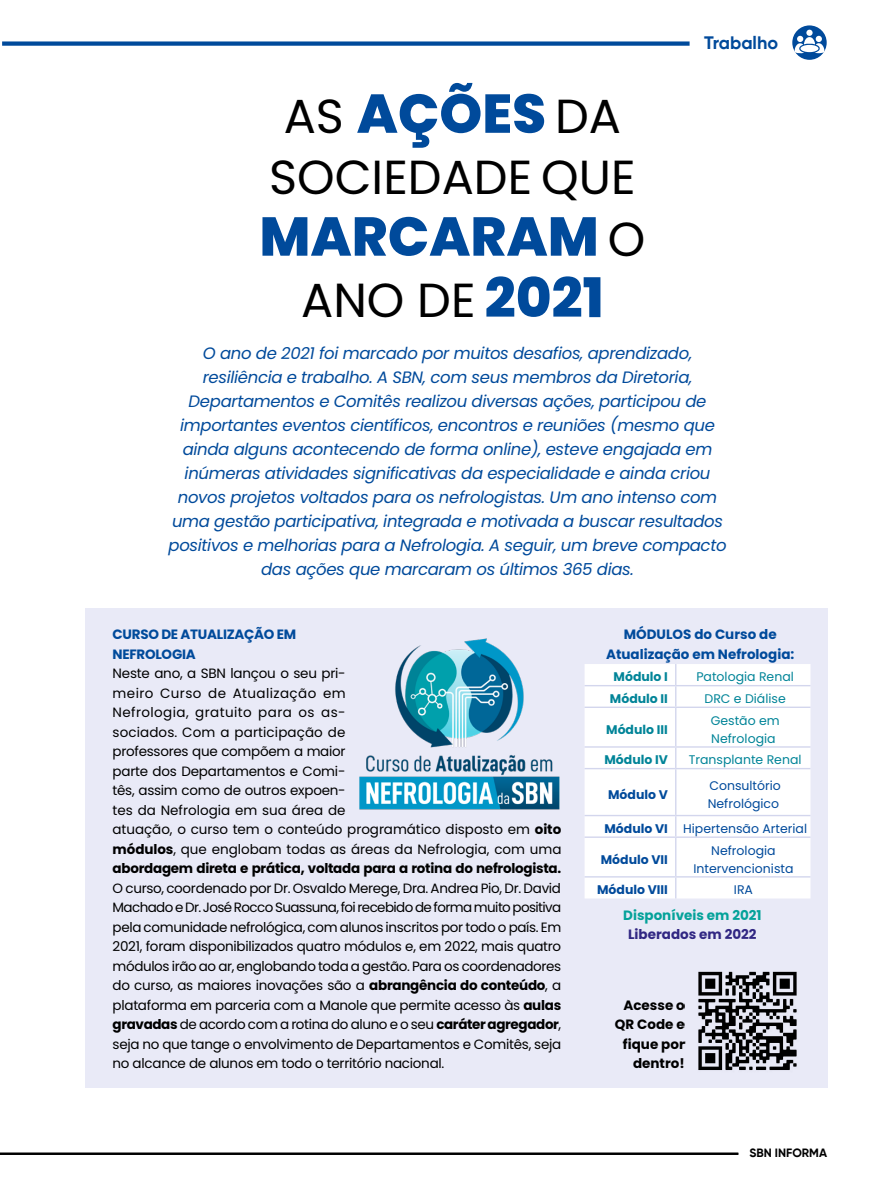
<style>
.page{position:relative;width:893px;height:1191px;background:#fff}
.page>*{position:absolute;margin:0;border:0;box-sizing:border-box;transform-origin:0 0}
.t1{font:800 54.6px "Poppins";color:#004a9b}
.t2{font:47.85px "Poppins";color:#000}
.t3{font:700 18px "Gilroy";color:#004a9b}
.t4{font:italic 16.5px/24px "Poppins";letter-spacing:-.02em;color:#004a9b;text-align:center}
.t5{font:13.5px/19.5px "Poppins";letter-spacing:-.005em;color:#000}
.t6{font:700 13.5px/19.5px "Poppins";color:#004a9b;text-align:center}
.t7{font:700 13.5px/19.5px "Poppins";letter-spacing:-.02em;color:#004a9b}
.t8{font:700 13.5px/19.5px "Poppins";color:#000;text-align:right}
.t9{font:700 13.5px "Poppins";color:#04a29a}
.t10{font:700 13.5px "Poppins";color:#312783}
.t11{font:12.45px/18px "Poppins";color:#004a9b}
.t12{font:12.45px/18px "Poppins";color:#008498}
.t13{font:700 12.45px "Poppins";color:#008498}
.t14{font:700 12.45px "Poppins";color:#004a9b}
.t15{font:700 12px "Gilroy";color:#000}
.s1{font-weight:400;font-size:47.85px;color:#000}
.s2{font-weight:800;font-size:54.6px;color:#004a9b}
.s3{font-weight:700}
</style>
<div class="page">
<hr style="left:0;top:1152px;width:738px;height:2px;background:#000">
<div style="left:85px;top:609px;width:742px;height:478px;background:#e9eaf7"></div>
<svg style="left:792px;top:25px;width:35px;height:35px"></svg>
<div style="left:2px;top:41px;width:688px;height:5px;background:#004a9b"></div>
<div style="left:806px;top:30px;width:7px;height:6px;background:#fff;border-radius:50%"></div>
<svg style="left:795px;top:36px;width:29px;height:18px"></svg>
<img style="left:359px;top:638px;width:201px;height:172px">
<div style="left:585px;top:664px;width:225px;height:234px;background:#fff"></div>
<hr style="left:585px;top:685px;width:91px;height:1px;background:#d3d6ed">
<hr style="left:676px;top:685px;width:134px;height:1px;background:#d3d6ed">
<svg style="left:675px;top:664px;width:1px;height:42px"></svg>
<hr style="left:585px;top:706px;width:91px;height:2px;background:#d3d6ed">
<hr style="left:676px;top:706px;width:134px;height:2px;background:#d3d6ed">
<hr style="left:675px;top:708px;width:1px;height:38px;background:#d3d6ed">
<hr style="left:585px;top:746px;width:91px;height:1px;background:#d3d6ed">
<hr style="left:676px;top:746px;width:134px;height:1px;background:#d3d6ed">
<svg style="left:675px;top:747px;width:1px;height:21px"></svg>
<hr style="left:585px;top:768px;width:91px;height:1px;background:#d3d6ed">
<hr style="left:676px;top:768px;width:134px;height:1px;background:#d3d6ed">
<hr style="left:675px;top:769px;width:1px;height:46px;background:#d3d6ed">
<hr style="left:585px;top:815px;width:91px;height:1px;background:#d3d6ed">
<hr style="left:676px;top:815px;width:134px;height:1px;background:#d3d6ed">
<svg style="left:675px;top:816px;width:1px;height:20px"></svg>
<hr style="left:585px;top:836px;width:91px;height:2px;background:#d3d6ed">
<hr style="left:676px;top:836px;width:134px;height:2px;background:#d3d6ed">
<hr style="left:675px;top:838px;width:1px;height:38px;background:#d3d6ed">
<hr style="left:585px;top:876px;width:91px;height:1px;background:#d3d6ed">
<hr style="left:676px;top:876px;width:134px;height:1px;background:#d3d6ed">
<svg style="left:675px;top:877px;width:1px;height:21px"></svg>
<img style="left:698px;top:971px;width:99px;height:100px">
<h3 class="t3" style="left:704px;top:31px;width:75px">Trabalho</h3>
<h1 class="t1" style="left:284px;top:82px;width:339px"><span class="s1">AS</span> AÇÕES <span class="s1">DA</span></h1>
<h2 class="t2" style="left:269px;top:150px;width:368px">SOCIEDADE QUE</h2>
<h1 class="t1" style="left:259px;top:205px;width:388px">MARCARAM <span class="s1">O</span></h1>
<h2 class="t2" style="left:301px;top:273px;width:304px">ANO DE <span class="s2">2021</span></h2>
<p class="t4" style="left:169px;top:341px;width:559px">O ano de 2021 foi marcado por muitos desafios, aprendizado, resiliência e trabalho. A SBN, com seus membros da Diretoria, Departamentos e Comitês realizou diversas ações, participou de importantes eventos científicos, encontros e reuniões (mesmo que ainda alguns acontecendo de forma online), esteve engajada em inúmeras atividades significativas da especialidade e ainda criou novos projetos voltados para os nefrologistas. Um ano intenso com uma gestão participativa, integrada e motivada a buscar resultados positivos e melhorias para a Nefrologia. A seguir, um breve compacto das ações que marcaram os últimos 365 dias.</p>
<p class="t7" style="left:113px;top:625px;width:185px">CURSO DE ATUALIZAÇÃO EM<br>NEFROLOGIA</p>
<p class="t5" style="left:113px;top:664px;width:450px">Neste ano, a SBN lançou o seu pri-<br>meiro Curso de Atualização em<br>Nefrologia, gratuito para os as-<br>sociados. Com a participação de<br>professores que compõem a maior<br>parte dos Departamentos e Comi-<br>tês, assim como de outros expoen-<br>tes da Nefrologia em sua área de<br>atuação, o curso tem o conteúdo programático disposto em <span class="s3">oito módulos</span>, que englobam todas as áreas da Nefrologia, com uma <span class="s3">abordagem direta e prática, voltada para a rotina do nefrologista.</span></p>
<p class="t5" style="left:113px;top:878px;width:450px;text-align:justify">O curso, coordenado por Dr. Osvaldo Merege, Dra. Andrea Pio, Dr. David Machado e Dr. José Rocco Suassuna, foi recebido de forma muito positiva pela comunidade nefrológica, com alunos inscritos por todo o país. Em 2021, foram disponibilizados quatro módulos e, em 2022, mais quatro módulos irão ao ar, englobando toda a gestão. Para os coordenadores do curso, as maiores inovações são a <span class="s3">abrangência do conteúdo</span>, a plataforma em parceria com a Manole que permite acesso às <span class="s3">aulas gravadas</span> de acordo com a rotina do aluno e o seu <span class="s3">caráter agregador</span>, seja no que tange o envolvimento de Departamentos e Comitês, seja no alcance de alunos em todo o território nacional.</p>
<p class="t6" style="left:606px;top:624px;width:190px">MÓDULOS do Curso de<br>Atualização em Nefrologia:</p>
<p class="t13" style="left:614px;top:670px;width:56px">Módulo I</p>
<p class="t12" style="left:696px;top:668px;width:99px">Patologia Renal</p>
<p class="t13" style="left:610px;top:691px;width:60px">Módulo II</p>
<p class="t12" style="left:704px;top:689px;width:83px">DRC e Diálise</p>
<p class="t13" style="left:606px;top:722px;width:63px">Módulo III</p>
<p class="t12" style="left:711px;top:711px;width:70px">Gestão em<br>Nefrologia</p>
<p class="t13" style="left:604px;top:752px;width:65px">Módulo IV</p>
<p class="t12" style="left:689px;top:751px;width:114px">Transplante Renal</p>
<p class="t14" style="left:608px;top:787px;width:61px">Módulo V</p>
<p class="t11" style="left:708px;top:776px;width:75px">Consultório<br>Nefrológico</p>
<p class="t11" style="left:604px;top:819px;width:204px"><span class="s3">Módulo VI</span> Hipertensão Arterial</p>
<p class="t14" style="left:601px;top:852px;width:69px">Módulo VII</p>
<p class="t11" style="left:693px;top:841px;width:102px;text-align:center">Nefrologia<br>Intervencionista</p>
<p class="t14" style="left:597px;top:882px;width:72px">Módulo VIII</p>
<p class="t11" style="left:734px;top:881px;width:21px">IRA</p>
<p class="t9" style="left:623px;top:907px;width:140px">Disponíveis em 2021</p>
<p class="t10" style="left:628px;top:926px;width:130px">Liberados em 2022</p>
<p class="t8" style="left:615px;top:995px;width:71px">Acesse o<br>QR Code e fique por dentro!</p>
<p class="t15" style="left:750px;top:1145px;width:79px">SBN INFORMA</p>
</div>
